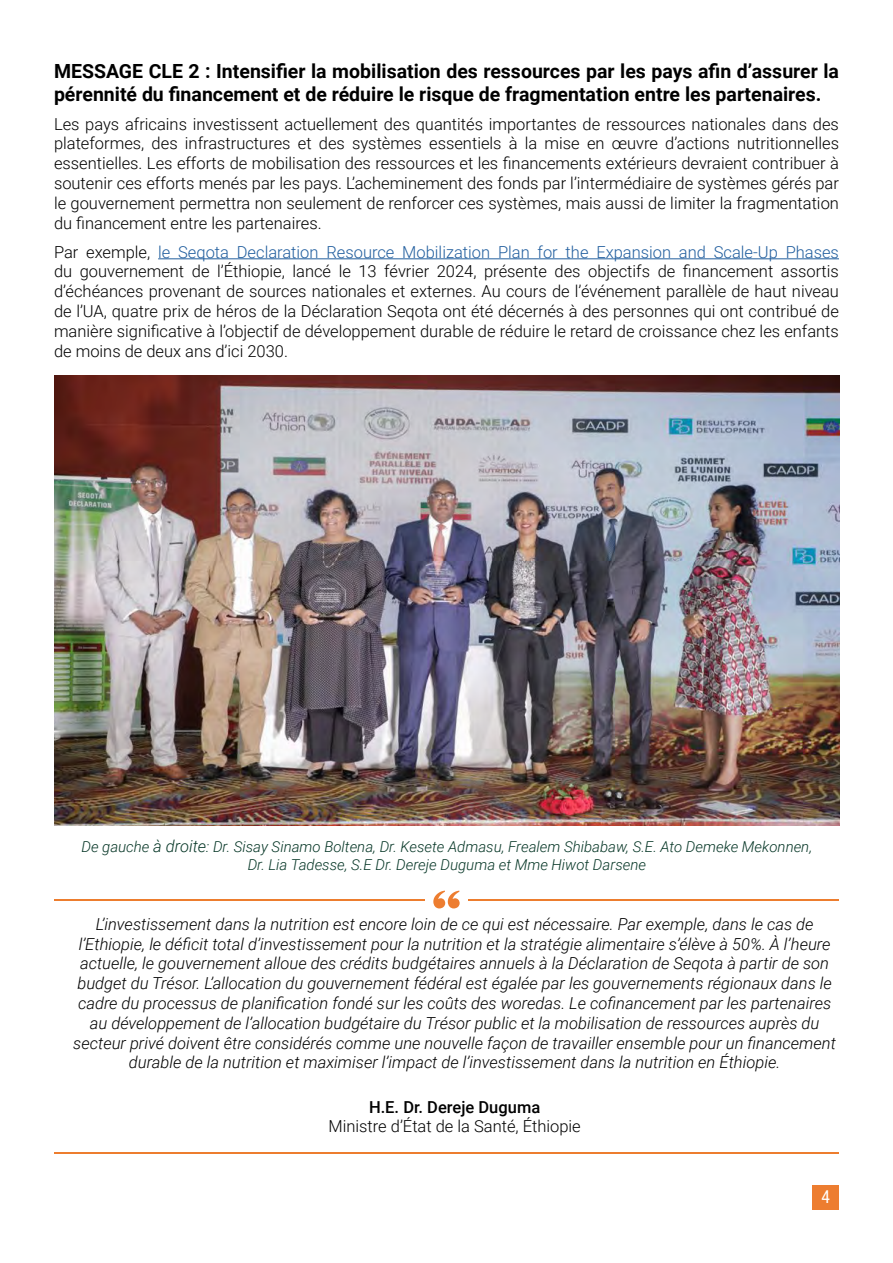
<style>
.page{position:relative;width:893px;height:1263px;background:#fff}
.page>*{position:absolute;margin:0;border:0;box-sizing:border-box;transform-origin:0 0}
.t1{font:700 19.5px/23.4px "Roboto";color:#000}
.t2{font:condensed 18px "Helvetica Neue LT Std";color:#fff}
.t3{font:300 16.5px/19.8px "Roboto";color:#000;text-align:justify}
.t4{font:italic 300 16.5px/19.8px "Roboto";color:#000101;text-align:center}
.t5{font:300 16.5px "Roboto";color:#000101}
.t6{font:500 16.5px "Roboto";color:#000101}
.t7{font:italic 300 15px/18px "Roboto";color:#073727;text-align:center}
.s1{color:#215e9e}
.s2{font-size:16.5px}
</style>
<div class="page">
<div style="left:813px;top:1185px;width:26px;height:24px;background:#ed7d30"></div>
<img style="left:54px;top:376px;width:785px;height:450px">
<hr style="left:158px;top:258px;width:681px;height:1px;background:#215e9e">
<hr style="left:468px;top:899px;width:371px;height:2px;background:#ed7d2e">
<hr style="left:54px;top:899px;width:371px;height:2px;background:#ed7d2e">
<svg style="left:433px;top:891px;width:27px;height:17px"></svg>
<hr style="left:54px;top:1152px;width:785px;height:2px;background:#ed7d2e">
<p class="t1" style="left:54px;top:58px;width:786px">MESSAGE CLE 2 : Intensifier la mobilisation des ressources par les pays afin d’assurer la pérennité du financement et de réduire le risque de fragmentation entre les partenaires.</p>
<p class="t3" style="left:54px;top:113px;width:786px">Les pays africains investissent actuellement des quantités importantes de ressources nationales dans des plateformes, des infrastructures et des systèmes essentiels à la mise en œuvre d’actions nutritionnelles essentielles. Les efforts de mobilisation des ressources et les financements extérieurs devraient contribuer à soutenir ces efforts menés par les pays. L’acheminement des fonds par l’intermédiaire de systèmes gérés par le gouvernement permettra non seulement de renforcer ces systèmes, mais aussi de limiter la fragmentation du financement entre les partenaires.</p>
<p class="t3" style="left:54px;top:241px;width:786px">Par exemple, <span class="s1">le Seqota Declaration Resource Mobilization Plan for the Expansion and Scale-Up Phases </span>du gouvernement de l’Éthiopie, lancé le 13 février 2024, présente des objectifs de financement assortis d’échéances provenant de sources nationales et externes. Au cours de l’événement parallèle de haut niveau de l’UA, quatre prix de héros de la Déclaration Seqota ont été décernés à des personnes qui ont contribué de manière significative à l’objectif de développement durable de réduire le retard de croissance chez les enfants de moins de deux ans d’ici 2030.</p>
<p class="t7" style="left:81px;top:837px;width:732px">De gauche <span class="s2">à droite</span>: Dr. Sisay Sinamo Boltena, Dr. Kesete Admasu, Frealem Shibabaw, S.E. Ato Demeke Mekonnen,<br>Dr. Lia Tadesse, S.E Dr. Dereje Duguma et Mme Hiwot Darsene</p>
<p class="t4" style="left:73px;top:913px;width:764px">L’investissement dans la nutrition est encore loin de ce qui est nécessaire. Par exemple, dans le cas de l’Ethiopie, le déficit total d’investissement pour la nutrition et la stratégie alimentaire s’élève à 50%. À l’heure actuelle, le gouvernement alloue des crédits budgétaires annuels à la Déclaration de Seqota à partir de son budget du Trésor. L’allocation du gouvernement fédéral est égalée par les gouvernements régionaux dans le cadre du processus de planification fondé sur les coûts des woredas. Le cofinancement par les partenaires au développement de l’allocation budgétaire du Trésor public et la mobilisation de ressources auprès du secteur privé doivent être considérés comme une nouvelle façon de travailler ensemble pour un financement durable de la nutrition et maximiser l’impact de l’investissement dans la nutrition en Éthiopie.</p>
<p class="t6" style="left:369px;top:1095px;width:173px">H.E. Dr. Dereje Duguma</p>
<p class="t5" style="left:328px;top:1115px;width:254px">Ministre d’État de la Santé, Éthiopie</p>
<p class="t2" style="left:821px;top:1186px;width:10px">4</p>
</div>
